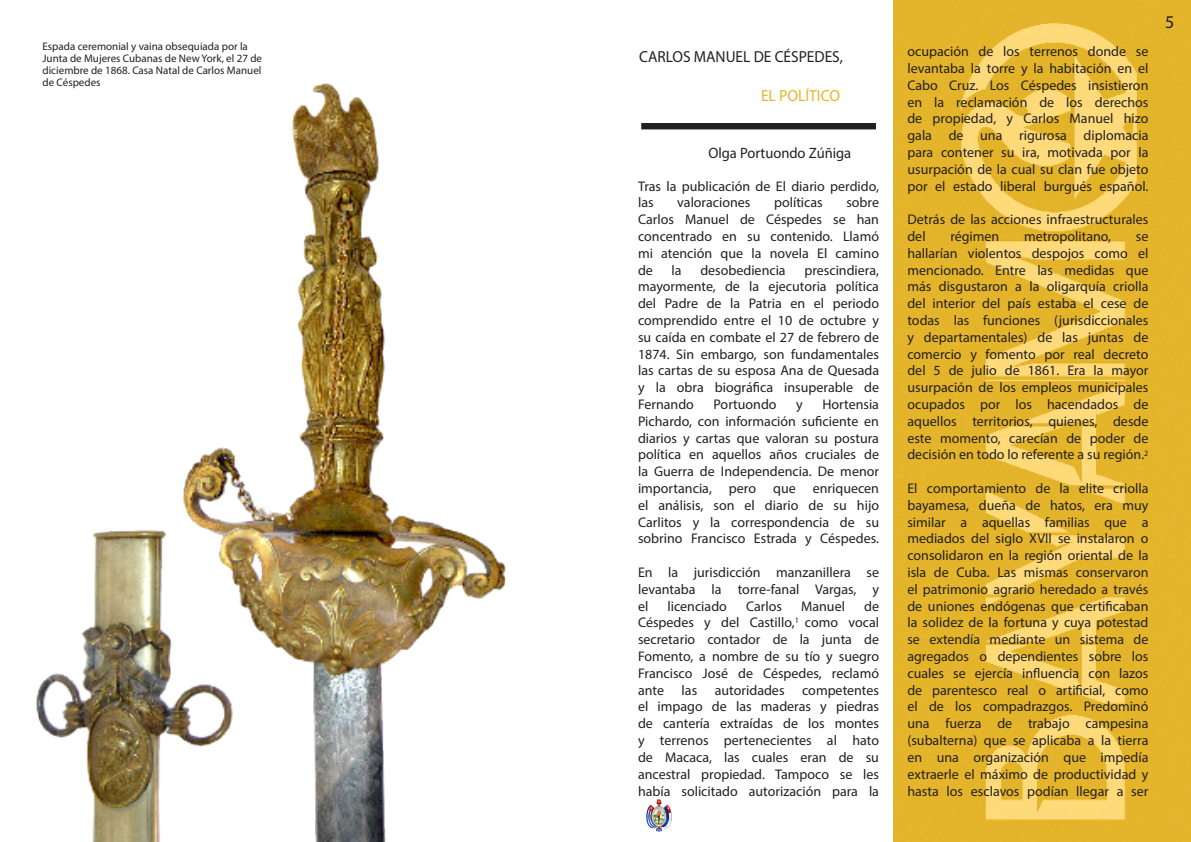
<style>
.page{position:relative;width:1191px;height:842px;background:#fff}
.page>*{position:absolute;margin:0;border:0;box-sizing:border-box;transform-origin:0 0}
.t1{font:18px "Myriad Pro";color:#231f20}
.t2{font:16px "Myriad Pro";color:#231f20;scale:.96 1}
.t3{font:16px "Myriad Pro";color:#e4b528}
.t4{font:15px "Myriad Pro";color:#231f20}
.t5{font:14px/16.8px "Myriad Pro";color:#231f20;text-align:justify}
.t6{font:11px/12.1px "Myriad Pro";color:#231f20}
</style>
<div class="page">
<img style="left:893px;top:0;width:298px;height:842px">
<img style="left:646px;top:799px;width:26px;height:33px">
<img style="left:36px;top:83px;width:470px;height:758px">
<div style="left:642px;top:124px;width:233px;height:5px;background:#231f20"></div>
<div style="left:641px;top:123px;width:235px;height:6px;border:1px solid #231f20"></div>
<p class="t6" style="left:43px;top:40px;width:221px">Espada ceremonial y vaina obsequiada por la Junta de Mujeres Cubanas de New York, el 27 de diciembre de 1868. Casa Natal de Carlos Manuel de Céspedes</p>
<p class="t2" style="left:639px;top:47px;width:214px">CARLOS MANUEL DE CÉSPEDES,</p>
<p class="t3" style="left:761px;top:86px;width:81px">EL POLÍTICO</p>
<p class="t4" style="left:708px;top:144px;width:144px">Olga Portuondo Zúñiga</p>
<p class="t5" style="left:638px;top:177px;width:242px">Tras la publicación de El diario perdido, las</p>
<p class="t5" style="left:638px;top:194px;width:242px;text-indent:208px">sobre Carlos Manuel de Céspedes se han concentrado en su contenido. Llamó mi atención que la novela El camino de</p>
<p class="t5" style="left:677px;top:194px;width:75px">valoraciones</p>
<p class="t5" style="left:774px;top:194px;width:50px">políticas</p>
<p class="t5" style="left:638px;top:261px;width:242px;text-indent:166px">prescindiera, mayormente, de la ejecutoria política del Padre de la Patria en el periodo comprendido entre el 10 de octubre y su caída en combate el 27 de febrero de 1874. Sin embargo, son fundamentales las cartas de su esposa Ana de Quesada y la obra biográfica insuperable de Fernando</p>
<p class="t5" style="left:671px;top:261px;width:12px">la</p>
<p class="t5" style="left:700px;top:261px;width:87px">desobediencia</p>
<p class="t5" style="left:713px;top:396px;width:65px">Portuondo</p>
<p class="t5" style="left:796px;top:396px;width:8px">y</p>
<p class="t5" style="left:638px;top:396px;width:242px;text-indent:184px">Hortensia Pichardo, con información suficiente en diarios y cartas que valoran su postura política en aquellos años cruciales de la Guerra de Independencia. De menor importancia, pero que enriquecen el análisis, son el diario de su hijo Carlitos y la correspondencia de su sobrino Francisco Estrada y Céspedes.</p>
<p class="t5" style="left:638px;top:564px;width:242px">En la jurisdicción manzanillera se levantaba la torre-fanal Vargas, y el</p>
<p class="t5" style="left:638px;top:597px;width:242px;text-indent:226px">de Céspedes y del Castillo,<sup>1</sup> como vocal secretario contador de la junta de Fomento, a nombre de su tío y suegro Francisco José de Céspedes, reclamó ante</p>
<p class="t5" style="left:667px;top:597px;width:61px">licenciado</p>
<p class="t5" style="left:746px;top:597px;width:37px">Carlos</p>
<p class="t5" style="left:801px;top:597px;width:45px">Manuel</p>
<p class="t5" style="left:681px;top:681px;width:17px">las</p>
<p class="t5" style="left:715px;top:681px;width:71px">autoridades</p>
<p class="t5" style="left:638px;top:681px;width:242px;text-indent:164px">competentes el impago de las maderas y piedras de cantería extraídas de los montes y terrenos pertenecientes al hato de Macaca, las cuales eran de su ancestral propiedad. Tampoco se les había solicitado autorización para la</p>
<p class="t5" style="left:907px;top:43px;width:242px">ocupación de los terrenos donde se levantaba la torre y la habitación en el Cabo Cruz. Los Céspedes insistieron en la reclamación de los derechos de propiedad, y Carlos Manuel hizo gala de una rigurosa diplomacia para contener su ira, motivada por la usurpación de la cual su clan fue objeto por el estado liberal burgués español.</p>
<p class="t5" style="left:907px;top:211px;width:242px">Detrás de las acciones infraestructurales del</p>
<p class="t5" style="left:950px;top:228px;width:50px">régimen</p>
<p class="t5" style="left:1024px;top:228px;width:89px">metropolitano,</p>
<p class="t5" style="left:907px;top:228px;width:242px;text-indent:228px">se hallarían violentos despojos como el mencionado. Entre las medidas que más disgustaron a la oligarquía criolla del interior del país estaba el cese de todas las funciones (jurisdiccionales y departamentales) de las juntas de comercio y fomento por real decreto del 5 de julio de 1861. Era la mayor usurpación de los empleos municipales ocupados por los hacendados de aquellos territorios, quienes, desde este momento, carecían de poder de decisión en todo lo referente a su región.<sup>2</sup></p>
<p class="t5" style="left:907px;top:480px;width:242px">El comportamiento de la elite criolla bayamesa, dueña de hatos, era muy similar a aquellas familias que a mediados del siglo XVII se instalaron o consolidaron en la región oriental de la isla de Cuba. Las mismas conservaron el patrimonio agrario heredado a través de uniones endógenas que certificaban la solidez de la fortuna y cuya potestad se extendía mediante un sistema de agregados o dependientes sobre los cuales se ejercía influencia con lazos de parentesco real o artificial, como el de los compadrazgos. Predominó una fuerza de trabajo campesina (subalterna) que se aplicaba a la tierra en una organización que impedía extraerle el máximo de productividad y hasta los esclavos podían llegar a ser</p>
<p class="t1" style="left:1165px;top:10px;width:11px">5</p>
</div>
